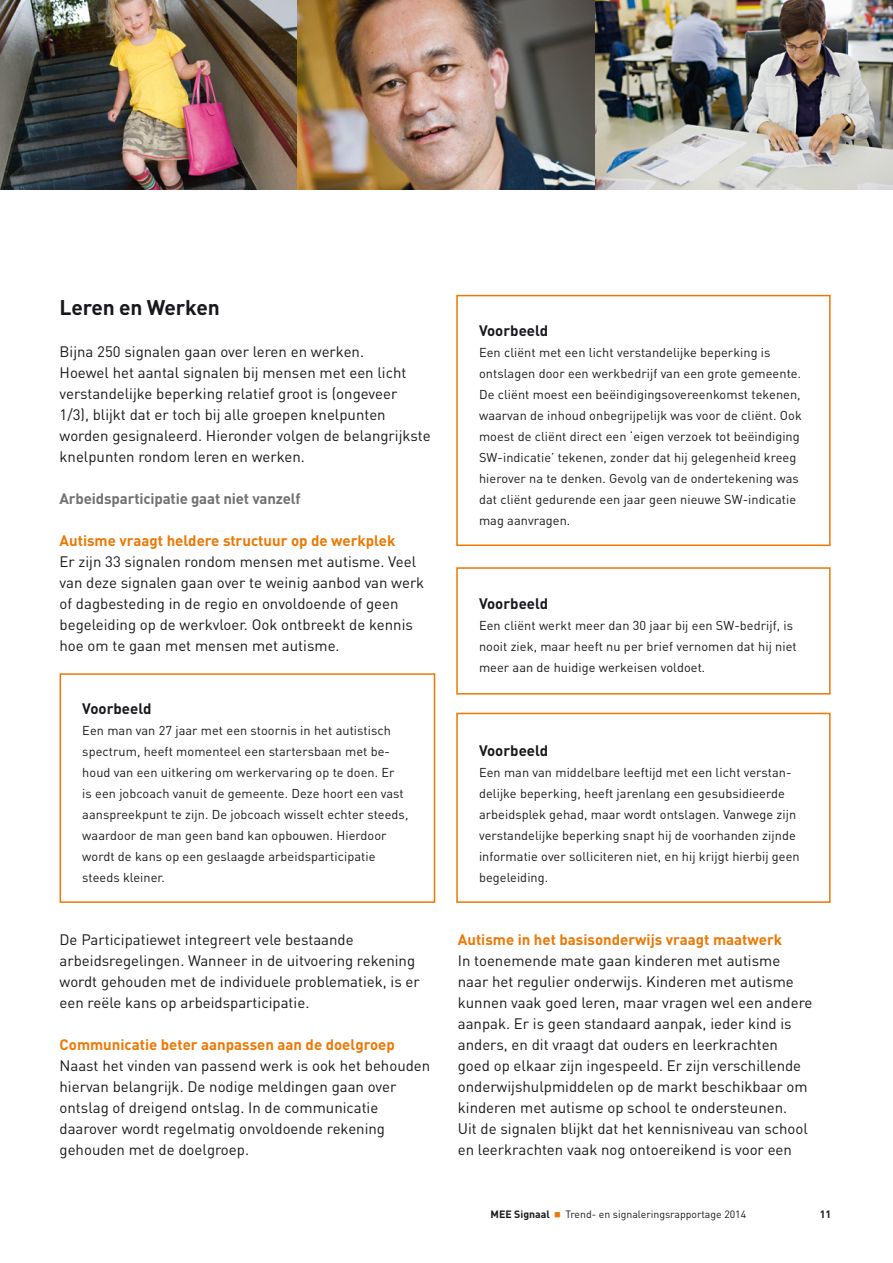
<style>
.page{position:relative;width:893px;height:1263px;background:#fff}
.page>*{position:absolute;margin:0;border:0;box-sizing:border-box;transform-origin:0 0}
.t1{font:700 21px "DIN";letter-spacing:-.01em;color:#1a171c}
.t2{font:15px/21px "DIN";color:#1a171c}
.t3{font:700 15px "DIN";color:#ed7703}
.t4{font:700 15px "DIN";color:#1a171c}
.t5{font:700 15px "DIN";letter-spacing:-.01em;color:#707172}
.t6{font:12.75px/21px "DIN";letter-spacing:.005em;color:#1a171c}
.t7{font:10.5px "DIN";color:#1a171c}
.t8{font:700 10.5px "DIN";color:#1a171c}
.s1{font-weight:700}
.s2{color:#ed7703}
</style>
<div class="page">
<img style="left:0;top:0;width:893px;height:189px">
<div style="left:60px;top:673px;width:375px;height:230px;border:2px solid #ed7703"></div>
<div style="left:456px;top:295px;width:375px;height:251px;border:2px solid #ed7703"></div>
<div style="left:456px;top:567px;width:375px;height:127px;border:2px solid #ed7703"></div>
<div style="left:456px;top:713px;width:375px;height:190px;border:2px solid #ed7703"></div>
<h1 class="t1" style="left:60px;top:294px;width:162px">Leren en Werken</h1>
<p class="t2" style="left:60px;top:341px;width:373px">Bijna 250 signalen gaan over leren en werken.<br>Hoewel het aantal signalen bij mensen met een licht verstandelijke beperking relatief groot is (ongeveer<br>1/3), blijkt dat er toch bij alle groepen knelpunten worden gesignaleerd. Hieronder volgen de belangrijkste knelpunten rondom leren en werken.</p>
<p class="t5" style="left:60px;top:489px;width:243px">Arbeidsparticipatie gaat niet vanzelf</p>
<p class="t3" style="left:60px;top:531px;width:337px">Autisme vraagt heldere structuur op de werkplek</p>
<p class="t2" style="left:60px;top:551px;width:366px">Er zijn 33 signalen rondom mensen met autisme. Veel van deze signalen gaan over te weinig aanbod van werk of dagbesteding in de regio en onvoldoende of geen begeleiding op de werkvloer. Ook ontbreekt de kennis hoe om te gaan met mensen met autisme.</p>
<p class="t4" style="left:82px;top:699px;width:71px">Voorbeeld</p>
<p class="t6" style="left:82px;top:720px;width:328px">Een man van 27 jaar met een stoornis in het autistisch spectrum, heeft momenteel een startersbaan met be&shy;houd van een uitkering om werkervaring op te doen. Er<br>is een jobcoach vanuit de gemeente. Deze hoort een vast aanspreekpunt te zijn. De jobcoach wisselt echter steeds, waardoor de man geen band kan opbouwen. Hierdoor wordt de kans op een geslaagde arbeidsparticipatie steeds kleiner.</p>
<p class="t2" style="left:60px;top:929px;width:362px">De Participatiewet integreert vele bestaande arbeidsregelingen. Wanneer in de uitvoering rekening wordt gehouden met de individuele problematiek, is er een reële kans op arbeidsparticipatie.</p>
<p class="t3" style="left:60px;top:1035px;width:337px">Communicatie beter aanpassen aan de doelgroep</p>
<p class="t2" style="left:60px;top:1055px;width:372px">Naast het vinden van passend werk is ook het behouden hiervan belangrijk. De nodige meldingen gaan over ontslag of dreigend ontslag. In de communicatie daarover wordt regelmatig onvoldoende rekening gehouden met de doelgroep.</p>
<p class="t4" style="left:479px;top:321px;width:71px">Voorbeeld</p>
<p class="t6" style="left:479px;top:342px;width:324px">Een cliënt met een licht verstandelijke beperking is ontslagen door een werkbedrijf van een grote gemeente.<br>De cliënt moest een beëindigingsovereenkomst tekenen, waarvan de inhoud onbegrijpelijk was voor de cliënt. Ook moest de cliënt direct een ‘eigen verzoek tot beëindiging SW-indicatie’ tekenen, zonder dat hij gelegenheid kreeg hierover na te denken. Gevolg van de ondertekening was dat cliënt gedurende een jaar geen nieuwe SW-indicatie mag aanvragen.</p>
<p class="t4" style="left:479px;top:594px;width:71px">Voorbeeld</p>
<p class="t6" style="left:479px;top:615px;width:319px">Een cliënt werkt meer dan 30 jaar bij een SW-bedrijf, is nooit ziek, maar heeft nu per brief vernomen dat hij niet meer aan de huidige werkeisen voldoet.</p>
<p class="t4" style="left:479px;top:741px;width:71px">Voorbeeld</p>
<p class="t6" style="left:479px;top:762px;width:322px">Een man van middelbare leeftijd met een licht verstan&shy;delijke beperking, heeft jarenlang een gesubsidieerde arbeidsplek gehad, maar wordt ontslagen. Vanwege zijn verstandelijke beperking snapt hij de voorhanden zijnde informatie over solliciteren niet, en hij krijgt hierbij geen begeleiding.</p>
<p class="t3" style="left:458px;top:930px;width:326px">Autisme in het basisonderwijs vraagt maatwerk</p>
<p class="t2" style="left:458px;top:950px;width:356px">In toenemende mate gaan kinderen met autisme naar het regulier onderwijs. Kinderen met autisme kunnen vaak goed leren, maar vragen wel een andere aanpak. Er is geen standaard aanpak, ieder kind is anders, en dit vraagt dat ouders en leerkrachten goed op elkaar zijn ingespeeld. Er zijn verschillende onderwijshulpmiddelen op de markt beschikbaar om kinderen met autisme op school te ondersteunen.<br>Uit de signalen blijkt dat het kennisniveau van school en leerkrachten vaak nog ontoereikend is voor een</p>
<p class="t7" style="left:491px;top:1208px;width:257px"><span class="s1">MEE Signaal</span> <span class="s2">■</span> Trend- en signaleringsrapportage 2014</p>
<p class="t8" style="left:820px;top:1207px;width:13px">11</p>
</div>
